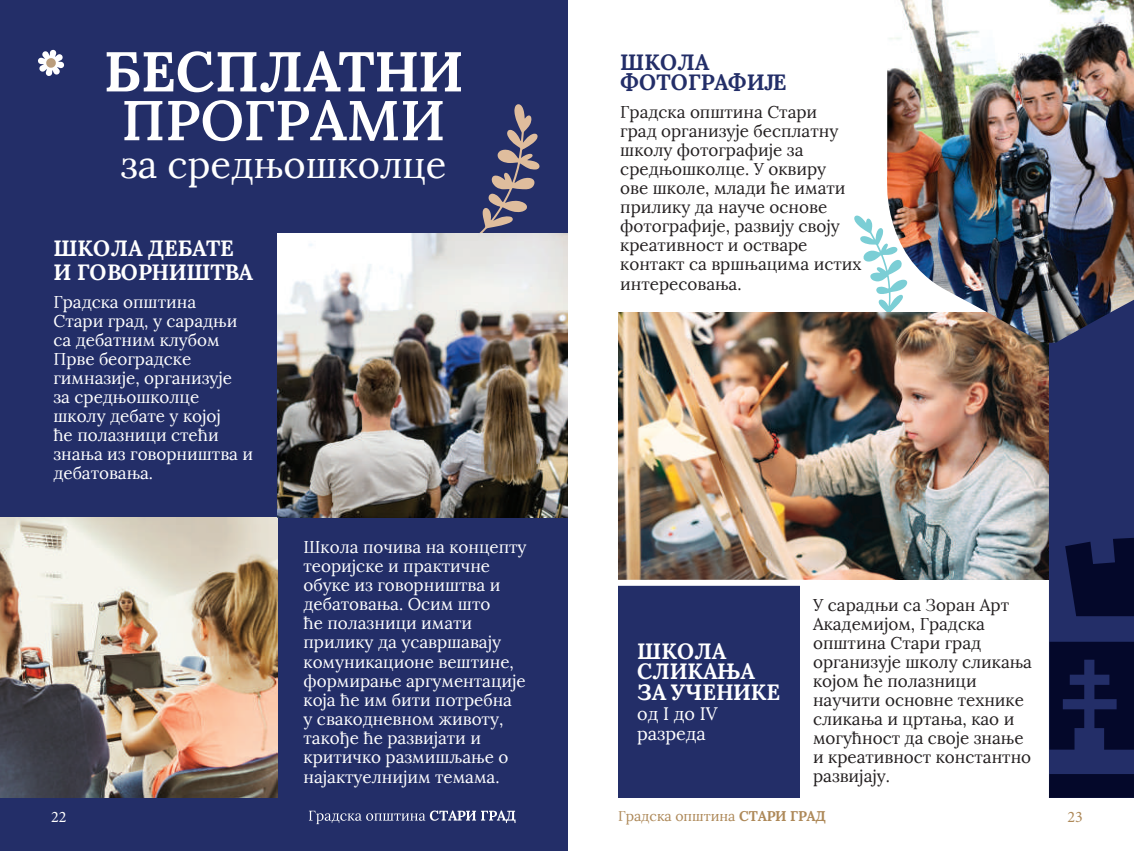
<style>
.page{position:relative;width:1134px;height:851px;background:#fff}
.page>*{position:absolute;margin:0;border:0;box-sizing:border-box;transform-origin:0 0}
.t1{font:700 56px "Lora";color:#fff}
.t2{font:600 56px "Lora";color:#fff}
.t3{font:38px "Lora";color:#fff}
.t4{font:700 22px/20.4px "Lora";color:#fff}
.t5{font:700 22px/20.4px "Lora";color:#232e68}
.t6{font:18px/20.4px "Lora";color:#fff}
.t7{font:17px/19.2px "Lora";color:#fff}
.t8{font:17px/19.2px "Lora";color:#231f20}
.t9{font:16px "Minion Pro";color:#ad8858}
.t10{font:16px "Minion Pro";color:#fff}
.t11{font:14px "Lora";color:#ad8858}
.s1{font-weight:700}
</style>
<div class="page">
<svg style="left:854px;top:215px;width:26px;height:90px"></svg>
<div style="left:618px;top:579px;width:181px;height:218px;background:#232e68"></div>
<img style="left:618px;top:312px;width:431px;height:267px">
<div style="left:0;top:0;width:567px;height:850px;background:#232e68"></div>
<div style="left:1049px;top:51px;width:85px;height:746px;background:#232e68"></div>
<svg style="left:1065px;top:538px;width:69px;height:78px"></svg>
<div style="left:1049px;top:774px;width:85px;height:23px;background:#04082a"></div>
<svg style="left:1049px;top:641px;width:85px;height:108px"></svg>
<svg style="left:38px;top:50px;width:26px;height:26px"></svg>
<div style="left:46px;top:58px;width:10px;height:10px;background:#bb9e7d;border-radius:4px"></div>
<img style="left:0;top:517px;width:278px;height:280px">
<svg style="left:309px;top:810px;width:206px;height:14px"></svg>
<svg style="left:475px;top:104px;width:65px;height:130px"></svg>
<img style="left:278px;top:234px;width:289px;height:283px">
<img style="left:880px;top:0;width:254px;height:342px">
<div style="left:596px;top:579px;width:225px;height:6px;background:#fff"></div>
<h1 class="t1" style="left:104px;top:35px;width:361px">БЕСПЛАТНИ</h1>
<h1 class="t2" style="left:122px;top:78px;width:325px">ПРОГРАМИ</h1>
<h2 class="t3" style="left:121px;top:141px;width:327px">за средњошколце</h2>
<p class="t4" style="left:53px;top:236px;width:200px;line-height:24.4px">ШКОЛА ДЕБАТЕ<br>И ГОВОРНИШТВА</p>
<p class="t7" style="left:53px;top:292px;width:201px">Градска општина<br>Стари град, у сарадњи са дебатним клубом<br>Прве београдске гимназије, организује<br>за средњошколце школу дебате у којој<br>ће полазници стећи знања из говорништва и дебатовања.</p>
<p class="t10" style="left:51px;top:805px;width:17px">22</p>
<p class="t7" style="left:304px;top:537px;width:225px">Школа почива на концепту теоријске и практичне обуке из говорништва и дебатовања. Осим што<br>ће полазници имати прилику да усавршавају комуникационе вештине, формирање аргументације која ће им бити потребна<br>у свакодневном животу, такође ће развијати и критичко размишљање о најактуелнијим темама.</p>
<p class="t5" style="left:620px;top:52px;width:168px">ШКОЛА<br>ФОТОГРАФИЈЕ</p>
<p class="t8" style="left:620px;top:102px;width:243px">Градска општина Стари<br>град организује бесплатну школу фотографије за средњошколце. У оквиру<br>ове школе, млади ће имати прилику да науче основе фотографије, развију своју креативност и остваре контакт са вршњацима истих интересовања.</p>
<p class="t4" style="left:637px;top:640px;width:145px">ШКОЛА<br>СЛИКАЊА<br>ЗА УЧЕНИКЕ</p>
<p class="t6" style="left:637px;top:703px;width:82px">од I до IV разреда</p>
<p class="t8" style="left:813px;top:595px;width:220px">У сарадњи са Зоран Арт<br>Академијом, Градска општина Стари град организује школу сликања којом ће полазници научити основне технике сликања и цртања, као и могућност да своје знање и креативност константно развијају.</p>
<p class="t11" style="left:618px;top:806px;width:209px">Градска општина <span class="s1">СТАРИ ГРАД</span></p>
<p class="t9" style="left:1067px;top:805px;width:17px">23</p>
</div>
